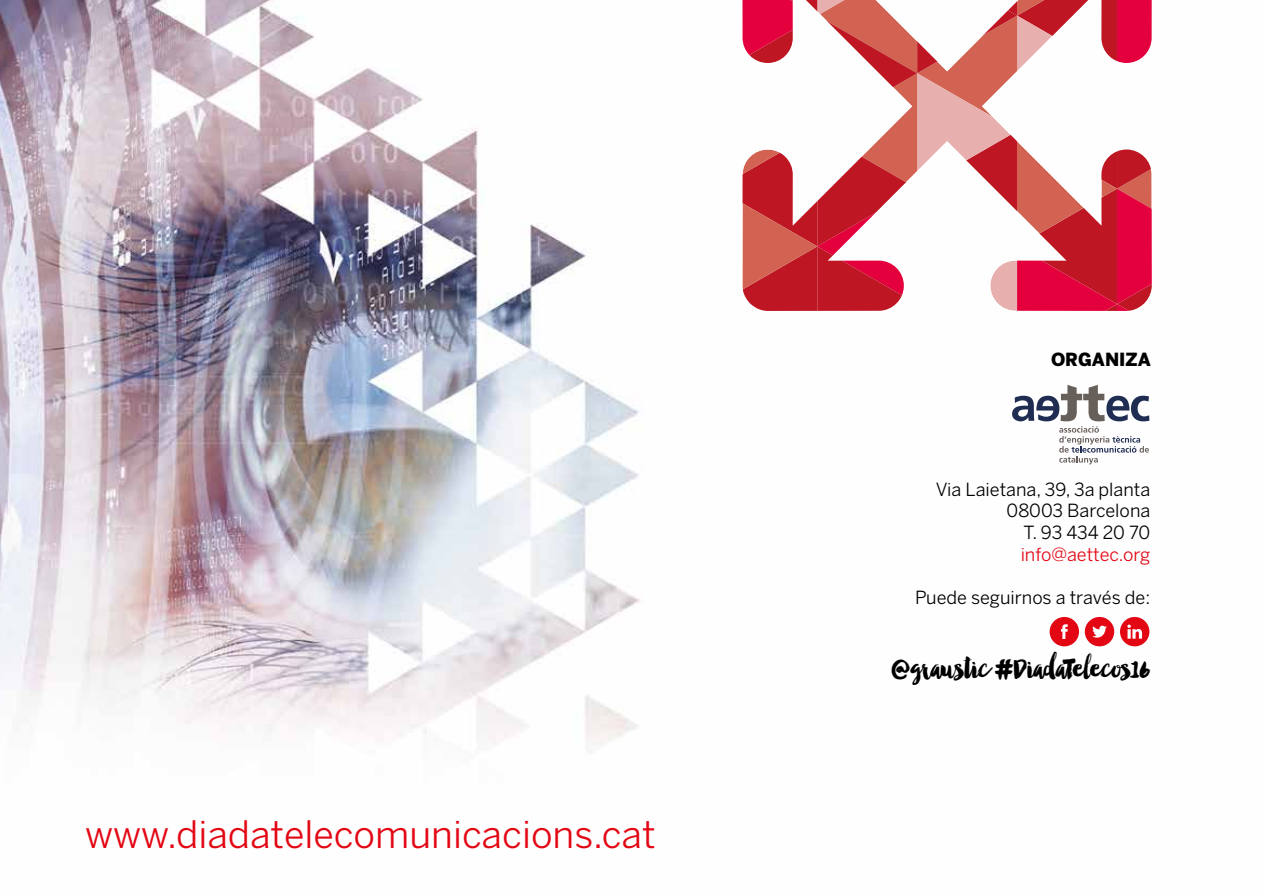
<style>
.page{position:relative;width:1263px;height:893px;background:#fff}
.page>*{position:absolute;margin:0;border:0;box-sizing:border-box;transform-origin:0 0}
.t1{font:37.5px "Benton Sans";color:#e30613}
.t2{font:33px "Manhattan Darling";letter-spacing:-.01em;color:#000}
.t3{font:18px/21.6px "Benton Sans";color:#000;text-align:right}
.t4{font:18px "Benton Sans";color:#e30613}
.t5{font:900 18px "Benton Sans";color:#000}
</style>
<div class="page">
<img style="left:0;top:0;width:1150px;height:752px">
<svg style="left:742px;top:0;width:410px;height:311px"></svg>
<svg style="left:1012px;top:385px;width:137px;height:79px"></svg>
<svg style="left:1050px;top:617px;width:29px;height:29px"></svg>
<svg style="left:1085px;top:617px;width:29px;height:29px"></svg>
<svg style="left:1120px;top:617px;width:29px;height:29px"></svg>
<h1 class="t1" style="left:85px;top:813px;width:572px">www.diadatelecomunicacions.cat</h1>
<p class="t5" style="left:1051px;top:349px;width:101px">ORGANIZA</p>
<p class="t3" style="left:936px;top:478px;width:216px">Via Laietana, 39, 3a planta<br>08003 Barcelona<br>T. 93 434 20 70</p>
<p class="t4" style="left:1021px;top:543px;width:131px">info@aettec.org</p>
<p class="t3" style="left:915px;top:586px;width:237px">Puede seguirnos a través de:</p>
<h2 class="t2" style="left:891px;top:656px;width:261px">@graustic #DiadaTelecos16</h2>
</div>
